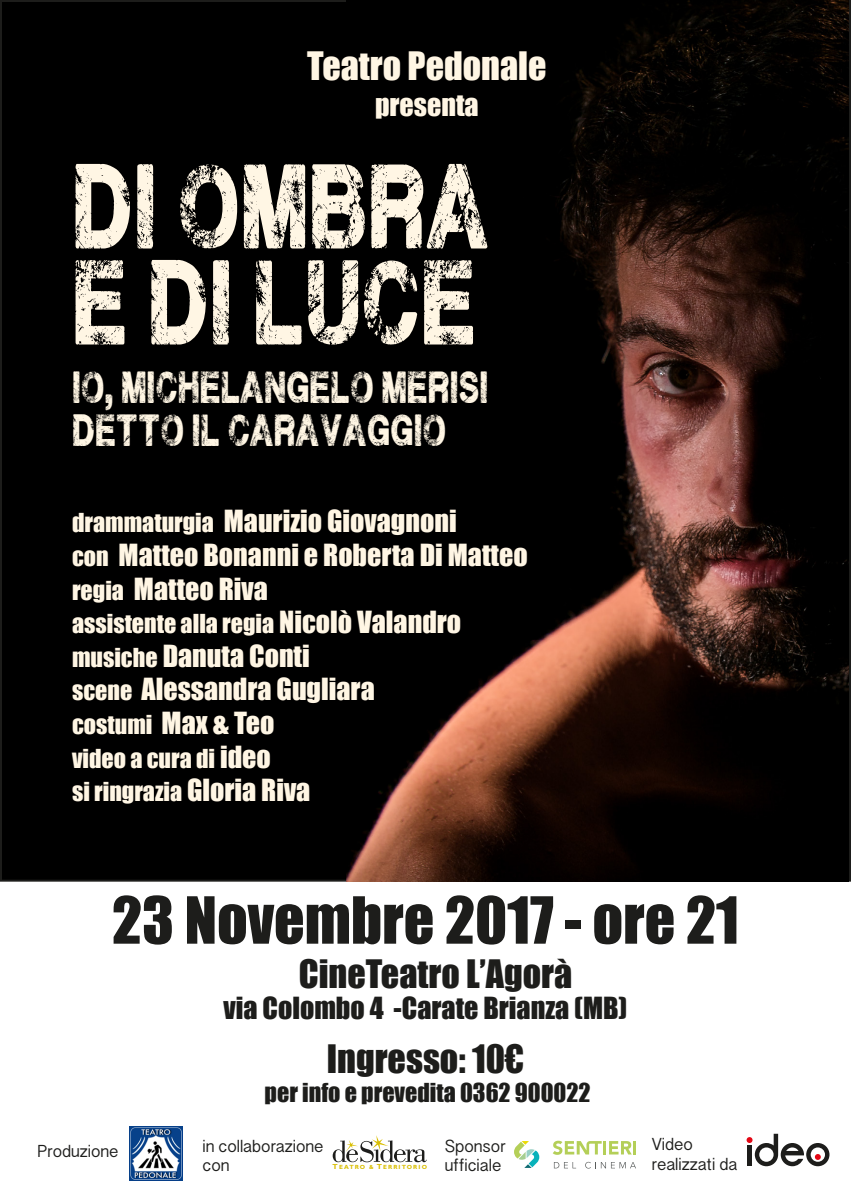
<style>
.page{position:relative;width:851px;height:1202px;background:#fff}
.page>*{position:absolute;margin:0;border:0;box-sizing:border-box;transform-origin:0 0}
.t1{font:96px "Plane Crash";color:#fff6e4;scale:.75 1}
.t2{font:60px "Impact";color:#1d1d1b}
.t3{font:36px "Plane Crash";color:#fff6e4;scale:.75 1}
.t4{font:36px "Impact";color:#1d1d1b}
.t5{font:36px "Impact";color:#fff6e4}
.t6{font:28px "Impact";color:#fff6e4}
.t7{font:28px "Impact";color:#1d1d1b}
.t8{font:24px "Impact";color:#fff6e4}
.t9{font:24px "Impact";color:#1d1d1b}
.t10{font:16px "Sinhala Sangam MN";color:#1d1d1b}
.t11{font:700 6px "Gill Sans";letter-spacing:.18em;color:#d9be00}
.s1{font-size:24px}
.s2{font-size:28px}
.s3{font-size:7.2px}
</style>
<div class="page">
<div style="left:1px;top:1px;width:848px;height:880px;background:#000"></div>
<img style="left:346px;top:0;width:502px;height:882px">
<svg style="left:746px;top:1134px;width:83px;height:32px"></svg>
<svg style="left:514px;top:1141px;width:25px;height:27px"></svg>
<svg style="left:554px;top:1162px;width:22px;height:6px"></svg>
<svg style="left:585px;top:1162px;width:51px;height:6px"></svg>
<svg style="left:552px;top:1141px;width:84px;height:14px"></svg>
<img style="left:129px;top:1127px;width:54px;height:54px">
<svg style="left:332px;top:1135px;width:94px;height:27px"></svg>
<p class="t5" style="left:307px;top:38px;width:241px">Teatro Pedonale</p>
<p class="t6" style="left:375px;top:83px;width:105px">presenta</p>
<p class="t1" style="left:72px;top:164px;width:558px">DI OMBRA</p>
<p class="t1" style="left:72px;top:260px;width:540px">E DI LUCE</p>
<p class="t3" style="left:72px;top:371px;width:556px">IO, MICHELANGELO MERISI</p>
<p class="t3" style="left:72px;top:415px;width:500px">DETTO IL CARAVAGGIO</p>
<p class="t6" style="left:72px;top:500px;width:386px"><span class="s1">drammaturgia</span> Maurizio Giovagnoni</p>
<p class="t6" style="left:72px;top:533px;width:457px"><span class="s1">con</span> Matteo Bonanni e Roberta Di Matteo</p>
<p class="t6" style="left:72px;top:567px;width:197px"><span class="s1">regia</span> Matteo Riva</p>
<p class="t8" style="left:72px;top:605px;width:390px">assistente alla regia <span class="s2">Nicolò Valandro</span></p>
<p class="t6" style="left:72px;top:634px;width:239px"><span class="s1">musiche</span> Danuta Conti</p>
<p class="t6" style="left:72px;top:668px;width:304px"><span class="s1">scene</span> Alessandra Gugliara</p>
<p class="t8" style="left:72px;top:706px;width:204px">costumi <span class="s2">Max &amp; Teo</span></p>
<p class="t8" style="left:72px;top:740px;width:200px">video a cura di <span class="s2">ideo</span></p>
<p class="t8" style="left:72px;top:773px;width:240px">si ringrazia <span class="s2">Gloria Riva</span></p>
<p class="t2" style="left:112px;top:874px;width:628px">23 Novembre 2017 - ore 21</p>
<p class="t4" style="left:299px;top:946px;width:275px">CineTeatro L’Agorà</p>
<p class="t7" style="left:223px;top:987px;width:405px">via Colombo 4 -Carate Brianza (MB)</p>
<p class="t4" style="left:327px;top:1031px;width:199px">Ingresso: 10€</p>
<p class="t9" style="left:264px;top:1073px;width:327px">per info e prevedita 0362 900022</p>
<p class="t10" style="left:37px;top:1139px;width:82px">Produzione</p>
<p class="t10" style="left:202px;top:1133px;width:122px">in collaborazione</p>
<p class="t10" style="left:202px;top:1153px;width:28px">con</p>
<p class="t11" style="left:332px;top:1163px;width:96px"><span class="s3">T</span>EATRO &amp; <span class="s3">T</span>ERRITORIO</p>
<p class="t10" style="left:444px;top:1134px;width:62px">Sponsor</p>
<p class="t10" style="left:444px;top:1153px;width:58px">ufficiale</p>
<p class="t10" style="left:651px;top:1132px;width:43px">Video</p>
<p class="t10" style="left:651px;top:1151px;width:87px">realizzati da</p>
</div>
